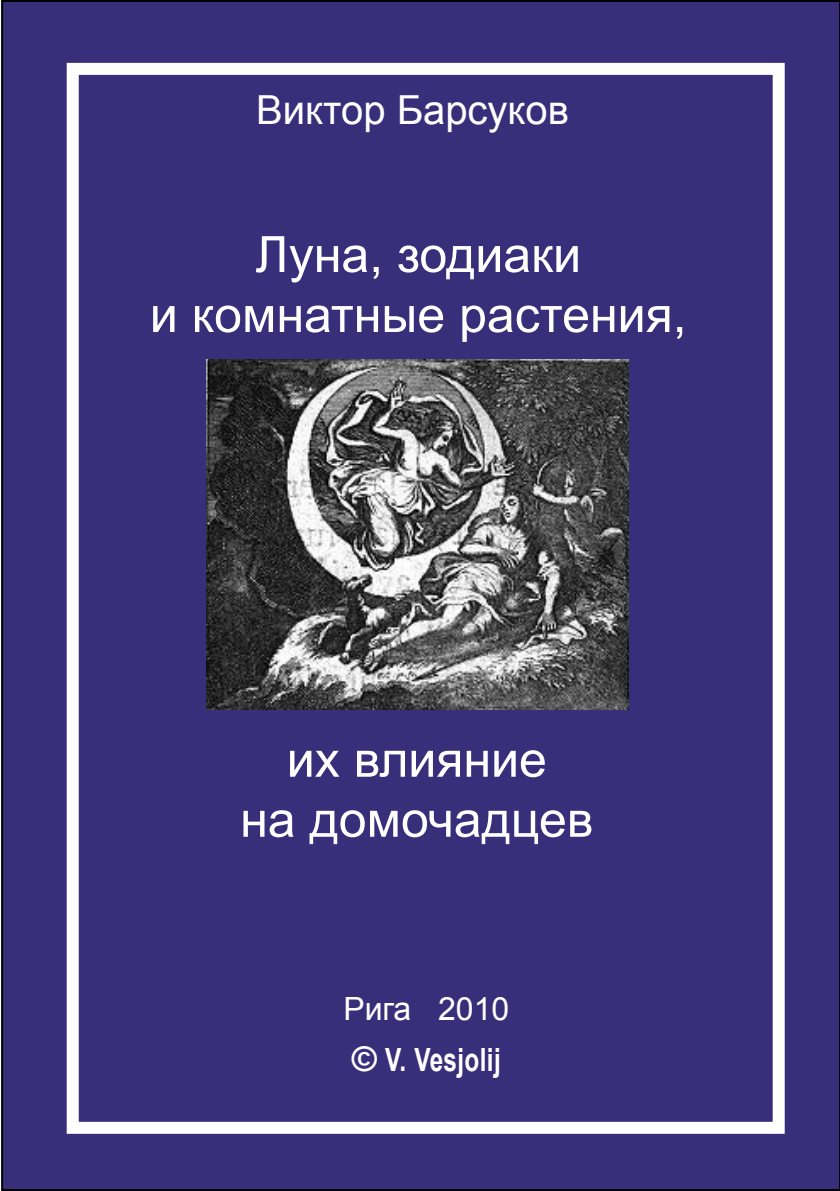
<style>
.page{position:relative;width:840px;height:1191px;background:#fff}
.page>*{position:absolute;margin:0;border:0;box-sizing:border-box;transform-origin:0 0}
.t1{font:50px/60px "Arial";color:#fff;text-align:center}
.t2{font:40px "Arial";color:#fff}
.t3{font:700 32px "Arial";letter-spacing:.015em;color:#fff;scale:.76 1}
.t4{font:32px "Arial";color:#fff}
.s1{font-size:34px}
</style>
<div class="page">
<div style="left:2px;top:1px;width:837px;height:1189px;background:#392e7a"></div>
<img style="left:206px;top:359px;width:422px;height:350px">
<div style="left:67px;top:63px;width:717px;height:1070px;border:12px solid #fff"></div>
<p class="t2" style="left:256px;top:84px;width:314px">Виктор Барсуков</p>
<p class="t1" style="left:150px;top:225px;width:538px">Луна, зодиаки<br>и комнатные растения,</p>
<p class="t1" style="left:240px;top:729px;width:354px">их влияние<br>на домочадцев</p>
<p class="t4" style="left:343px;top:987px;width:167px">Рига 2010</p>
<p class="t3" style="left:352px;top:1038px;width:197px"><span class="s1">©</span> V. Vesjolij</p>
</div>
